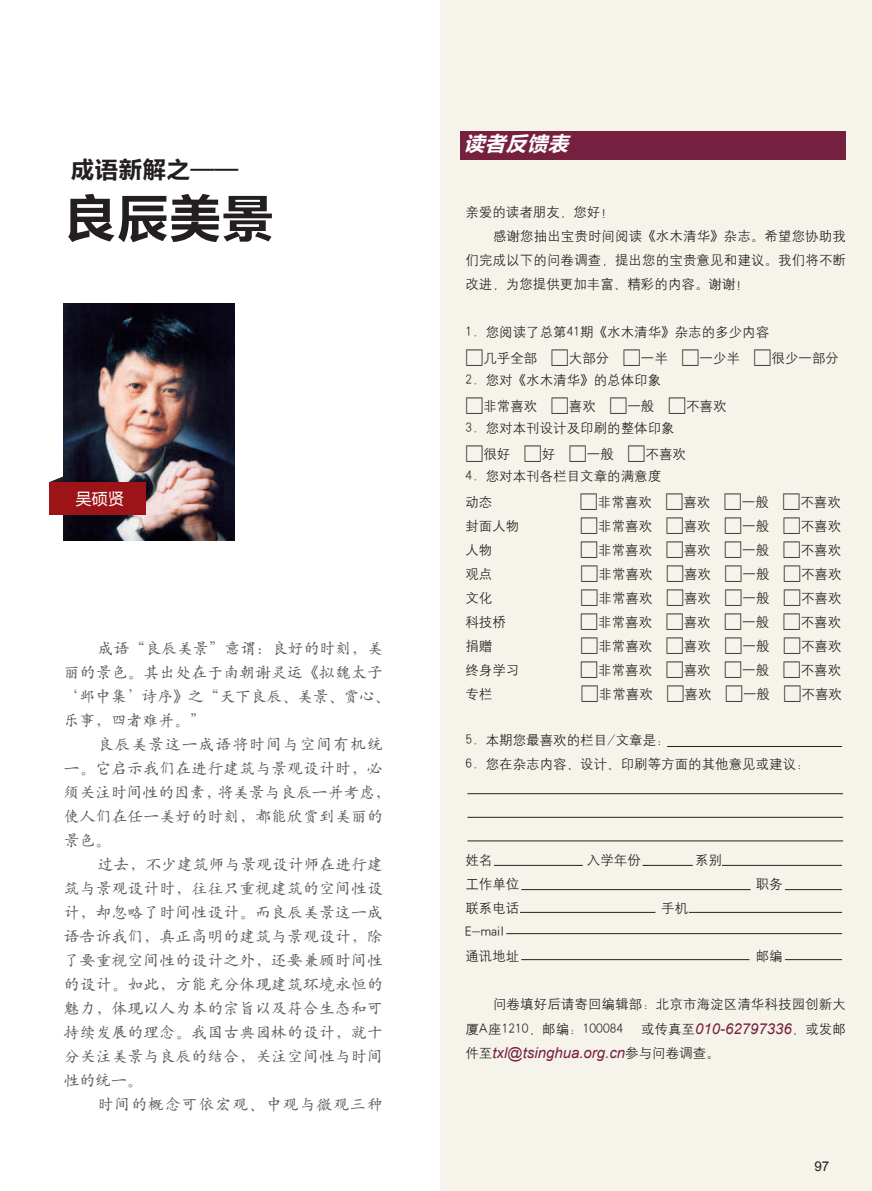
<style>
.page{position:relative;width:872px;height:1191px;background:#fff}
.page>*{position:absolute;margin:0;border:0;box-sizing:border-box;transform-origin:0 0}
.大标题小{font:52.5px "FZLTCHJW GB1 0";color:#231f20}
.大标题小-2{font:24px "FZLTCHJW GB1 0";color:#231f20}
.副标题{font:italic 21px "FZLTCHJW GB1 0";color:#fff}
.正文字体{font:15.75px/24px "H Yc 1 gj";letter-spacing:.015em;color:#57585a}
.正文字体-2{font:15.75px "H Yc 1 gj";letter-spacing:.07em;color:#57585a}
.t1{font:15.75px "Microsoft Ya Hei";color:#fff}
.正文小{font:italic 15px/24px "Arial";color:#762040}
.正文小-2{font:13.5px/24px "H Yg 2 gj";color:#231f20;text-align:justify}
.t2{font:13.5px "Arial";color:#231f20}
.s1{font-size:18px}
.s2{font-family:"H Yg 2 gj";font-style:normal;font-size:13.5px;color:#231f20}
</style>
<div class="page">
<img style="left:64px;top:304px;width:170px;height:237px">
<svg style="left:49px;top:474px;width:96px;height:41px;background:#8c1f24"></svg>
<div style="left:440px;top:0;width:432px;height:1191px;background:#f6f3eb"></div>
<div style="left:460px;top:131px;width:385px;height:28px;background:#762040"></div>
<hr style="left:494px;top:865px;width:89px;height:1px;background:#231f20">
<hr style="left:521px;top:889px;width:229px;height:1px;background:#231f20">
<hr style="left:785px;top:889px;width:57px;height:1px;background:#231f20">
<hr style="left:722px;top:865px;width:120px;height:1px;background:#231f20">
<hr style="left:642px;top:865px;width:51px;height:1px;background:#231f20">
<hr style="left:689px;top:912px;width:153px;height:1px;background:#231f20">
<hr style="left:785px;top:959px;width:57px;height:1px;background:#231f20">
<hr style="left:520px;top:912px;width:135px;height:1px;background:#231f20">
<hr style="left:521px;top:959px;width:228px;height:1px;background:#231f20">
<hr style="left:506px;top:933px;width:336px;height:1px;background:#231f20">
<hr style="left:467px;top:840px;width:376px;height:1px;background:#231f20">
<hr style="left:467px;top:793px;width:376px;height:1px;background:#231f20">
<hr style="left:467px;top:817px;width:376px;height:1px;background:#231f20">
<hr style="left:667px;top:746px;width:175px;height:1px;background:#231f20">
<p class="大标题小-2" style="left:70px;top:157px;width:169px">成语新解之——</p>
<p class="大标题小" style="left:64px;top:189px;width:212px">良辰美景</p>
<p class="t1" style="left:76px;top:488px;width:49px">吴硕贤</p>
<p class="正文字体" style="left:64px;top:636px;width:328px;text-indent:34px">成语“良辰美景”意谓：良好的时刻，美丽的景色。其出处在于南朝谢灵运《拟魏太子‘邺中集’诗序》之“天下良辰、美景、赏心、乐事，四者难并。”</p>
<p class="正文字体" style="left:64px;top:732px;width:328px;text-indent:34px">良辰美景这一成语将时间与空间有机统一。它启示我们在进行建筑与景观设计时，必须关注时间性的因素，将美景与良辰一并考虑，使人们在任一美好的时刻，都能欣赏到美丽的景色。</p>
<p class="正文字体" style="left:64px;top:852px;width:320px;text-align:justify;text-indent:34px">过去，不少建筑师与景观设计师在进行建筑与景观设计时，往往只重视建筑的空间性设计，却忽略了时间性设计。而良辰美景这一成语告诉我们，真正高明的建筑与景观设计，除了要重视空间性的设计之外，还要兼顾时间性的设计。如此，方能充分体现建筑环境永恒的魅力，体现以人为本的宗旨以及符合生态和可持续发展的理念。我国古典园林的设计，就十分关注美景与良辰的结合，关注空间性与时间性的统一。</p>
<p class="正文字体-2" style="left:98px;top:1096px;width:286px">时间的概念可依宏观、中观与微观三种</p>
<p class="副标题" style="left:463px;top:132px;width:113px">读者反馈表</p>
<p class="正文小-2" style="left:465px;top:200px;width:150px">亲爱的读者朋友，您好！</p>
<p class="正文小-2" style="left:465px;top:224px;width:382px;text-indent:28px">感谢您抽出宝贵时间阅读《水木清华》杂志。希望您协助我们完成以下的问卷调查，提出您的宝贵意见和建议。我们将不断改进，为您提供更加丰富、精彩的内容。谢谢！</p>
<p class="正文小-2" style="left:465px;top:320px;width:305px">1. 您阅读了总第41期《水木清华》杂志的多少内容</p>
<p class="正文小-2" style="left:465px;top:346px;width:375px"><span class="s1">□</span>几乎全部 <span class="s1">□</span>大部分 <span class="s1">□</span>一半 <span class="s1">□</span>一少半 <span class="s1">□</span>很少一部分</p>
<p class="正文小-2" style="left:465px;top:368px;width:197px">2. 您对《水木清华》的总体印象</p>
<p class="正文小-2" style="left:465px;top:394px;width:262px"><span class="s1">□</span>非常喜欢 <span class="s1">□</span>喜欢 <span class="s1">□</span>一般 <span class="s1">□</span>不喜欢</p>
<p class="正文小-2" style="left:465px;top:416px;width:211px">3. 您对本刊设计及印刷的整体印象</p>
<p class="正文小-2" style="left:465px;top:442px;width:222px"><span class="s1">□</span>很好 <span class="s1">□</span>好 <span class="s1">□</span>一般 <span class="s1">□</span>不喜欢</p>
<p class="正文小-2" style="left:465px;top:464px;width:197px">4. 您对本刊各栏目文章的满意度</p>
<p class="正文小-2" style="left:465px;top:490px;width:28px">动态</p>
<p class="正文小-2" style="left:580px;top:490px;width:263px"><span class="s1">□</span>非常喜欢 <span class="s1">□</span>喜欢 <span class="s1">□</span>一般 <span class="s1">□</span>不喜欢</p>
<p class="正文小-2" style="left:465px;top:514px;width:55px">封面人物</p>
<p class="正文小-2" style="left:580px;top:514px;width:262px"><span class="s1">□</span>非常喜欢 <span class="s1">□</span>喜欢 <span class="s1">□</span>一般 <span class="s1">□</span>不喜欢</p>
<p class="正文小-2" style="left:465px;top:538px;width:28px">人物</p>
<p class="正文小-2" style="left:580px;top:538px;width:262px"><span class="s1">□</span>非常喜欢 <span class="s1">□</span>喜欢 <span class="s1">□</span>一般 <span class="s1">□</span>不喜欢</p>
<p class="正文小-2" style="left:465px;top:562px;width:28px">观点</p>
<p class="正文小-2" style="left:580px;top:562px;width:262px"><span class="s1">□</span>非常喜欢 <span class="s1">□</span>喜欢 <span class="s1">□</span>一般 <span class="s1">□</span>不喜欢</p>
<p class="正文小-2" style="left:465px;top:586px;width:28px">文化</p>
<p class="正文小-2" style="left:580px;top:586px;width:262px"><span class="s1">□</span>非常喜欢 <span class="s1">□</span>喜欢 <span class="s1">□</span>一般 <span class="s1">□</span>不喜欢</p>
<p class="正文小-2" style="left:465px;top:610px;width:42px">科技桥</p>
<p class="正文小-2" style="left:580px;top:610px;width:262px"><span class="s1">□</span>非常喜欢 <span class="s1">□</span>喜欢 <span class="s1">□</span>一般 <span class="s1">□</span>不喜欢</p>
<p class="正文小-2" style="left:465px;top:634px;width:28px">捐赠</p>
<p class="正文小-2" style="left:580px;top:634px;width:262px"><span class="s1">□</span>非常喜欢 <span class="s1">□</span>喜欢 <span class="s1">□</span>一般 <span class="s1">□</span>不喜欢</p>
<p class="正文小-2" style="left:465px;top:658px;width:55px">终身学习</p>
<p class="正文小-2" style="left:580px;top:658px;width:262px"><span class="s1">□</span>非常喜欢 <span class="s1">□</span>喜欢 <span class="s1">□</span>一般 <span class="s1">□</span>不喜欢</p>
<p class="正文小-2" style="left:465px;top:682px;width:28px">专栏</p>
<p class="正文小-2" style="left:581px;top:682px;width:262px"><span class="s1">□</span>非常喜欢 <span class="s1">□</span>喜欢 <span class="s1">□</span>一般 <span class="s1">□</span>不喜欢</p>
<p class="正文小-2" style="left:465px;top:728px;width:206px">5. 本期您最喜欢的栏目/文章是：</p>
<p class="正文小-2" style="left:465px;top:752px;width:346px">6. 您在杂志内容、设计、印刷等方面的其他意见或建议：</p>
<p class="正文小-2" style="left:465px;top:848px;width:28px">姓名</p>
<p class="正文小-2" style="left:587px;top:848px;width:55px">入学年份</p>
<p class="正文小-2" style="left:695px;top:848px;width:28px">系别</p>
<p class="正文小-2" style="left:465px;top:872px;width:55px">工作单位</p>
<p class="正文小-2" style="left:755px;top:872px;width:28px">职务</p>
<p class="正文小-2" style="left:465px;top:896px;width:55px">联系电话</p>
<p class="正文小-2" style="left:661px;top:896px;width:28px">手机</p>
<p class="正文小-2" style="left:465px;top:920px;width:40px">E-mail</p>
<p class="正文小-2" style="left:465px;top:944px;width:55px">通讯地址</p>
<p class="正文小-2" style="left:755px;top:944px;width:28px">邮编</p>
<p class="正文小-2" style="left:465px;top:991px;width:382px;line-height:24.8px;text-indent:28px">问卷填好后请寄回编辑部：北京市海淀区清华科技园创新大厦A座1210，邮编：100084</p>
<p class="正文小" style="left:465px;top:1017px;width:382px;text-indent:176px"><span class="s2">或传真至</span>010-62797336<span class="s2">，或发邮件至</span>txl@tsinghua.org.cn<span class="s2">参与问卷调查。</span></p>
<p class="t2" style="left:814px;top:1157px;width:17px">97</p>
</div>
